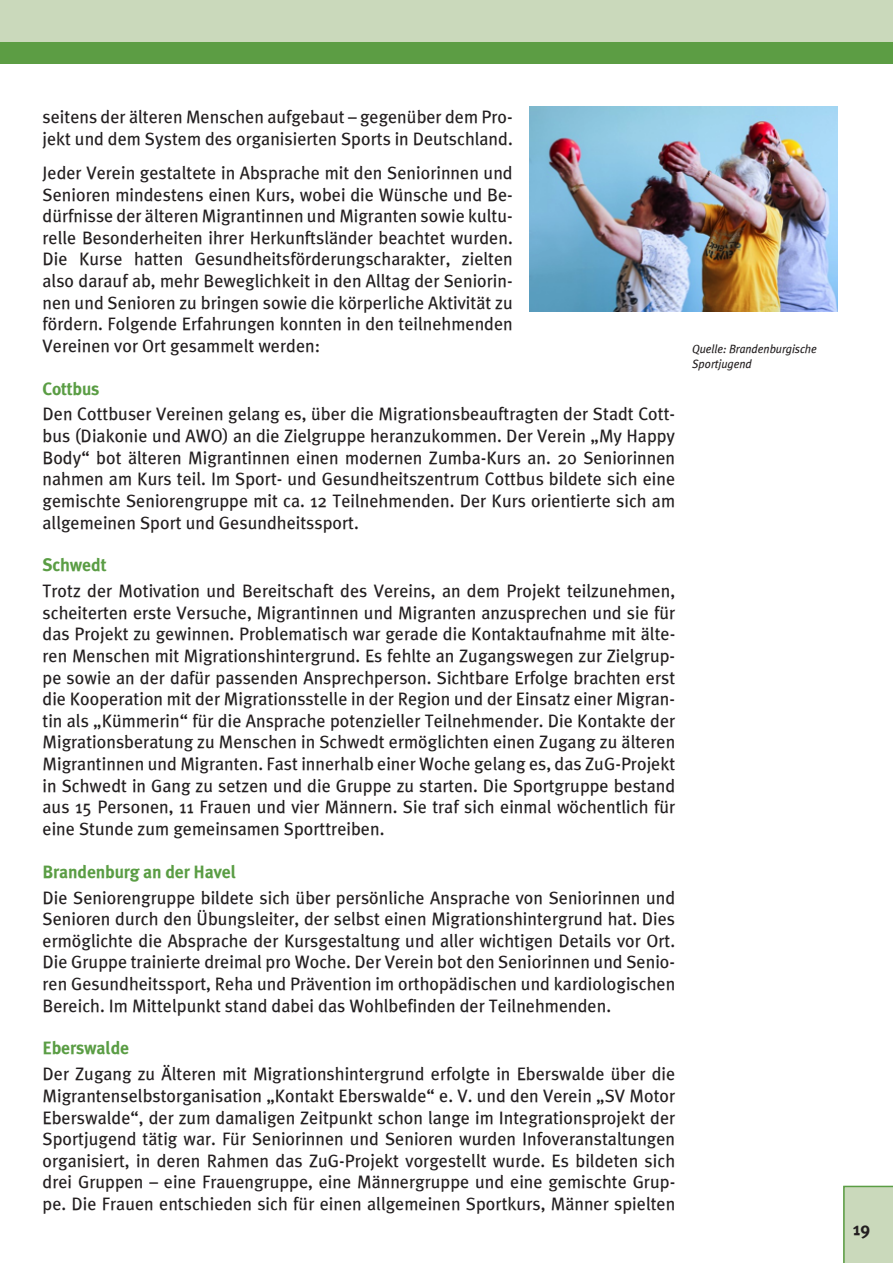
<style>
.page{position:relative;width:893px;height:1263px;background:#fff}
.page>*{position:absolute;margin:0;border:0;box-sizing:border-box;transform-origin:0 0}
.t1{font:18px/21.6px "Meta Plus";color:#231f20;text-align:justify}
.t2{font:700 18px "Meta Plus";letter-spacing:-.01em;color:#5a9d44}
.t3{font:700 18px "Meta Plus";color:#231f20}
.t4{font:italic 12px/15px "Meta Plus";letter-spacing:-.005em;color:#231f20;scale:.95 1}
</style>
<div class="page">
<hr style="left:0;top:0;width:1px;height:63px;background:#cad9bb">
<div style="left:1px;top:0;width:892px;height:63px;background:#cad9bb"></div>
<div style="left:0;top:43px;width:893px;height:21px;background:#5c9d44"></div>
<div style="left:843px;top:1186px;width:50px;height:77px;background:#cad9bb"></div>
<img style="left:530px;top:106px;width:308px;height:206px">
<p class="t1" style="left:43px;top:106px;width:472px">seitens der älteren Menschen aufgebaut – gegenüber dem Pro&shy;jekt und dem System des organisierten Sports in Deutschland.</p>
<p class="t1" style="left:43px;top:162px;width:472px">Jeder Verein gestaltete in Absprache mit den Seniorinnen und Senioren mindestens einen Kurs, wobei die Wünsche und Be&shy;dürfnisse der älteren Migrantinnen und Migranten sowie kultu&shy;relle Besonderheiten ihrer Herkunftsländer beachtet wurden.<br>Die Kurse hatten Gesundheitsförderungscharakter, zielten also darauf ab, mehr Beweglichkeit in den Alltag der Seniorin&shy;nen und Senioren zu bringen sowie die körperliche Aktivität zu fördern. Folgende Erfahrungen konnten in den teilnehmenden Vereinen vor Ort gesammelt werden:</p>
<p class="t2" style="left:43px;top:378px;width:59px">Cottbus</p>
<p class="t1" style="left:43px;top:403px;width:634px">Den Cottbuser Vereinen gelang es, über die Migrationsbeauftragten der Stadt Cott&shy;bus (Diakonie und AWO) an die Zielgruppe heranzukommen. Der Verein „My Happy Body“ bot älteren Migrantinnen einen modernen Zumba-Kurs an. 20 Seniorinnen nahmen am Kurs teil. Im Sport- und Gesundheitszentrum Cottbus bildete sich eine gemischte Seniorengruppe mit ca. 12 Teilnehmenden. Der Kurs orientierte sich am allgemeinen Sport und Gesundheitssport.</p>
<p class="t2" style="left:43px;top:555px;width:66px">Schwedt</p>
<p class="t1" style="left:43px;top:580px;width:634px">Trotz der Motivation und Bereitschaft des Vereins, an dem Projekt teilzunehmen, scheiterten erste Versuche, Migrantinnen und Migranten anzusprechen und sie für das Projekt zu gewinnen. Problematisch war gerade die Kontaktaufnahme mit älte&shy;ren Menschen mit Migrationshintergrund. Es fehlte an Zugangswegen zur Zielgrup&shy;pe sowie an der dafür passenden Ansprechperson. Sichtbare Erfolge brachten erst die Kooperation mit der Migrationsstelle in der Region und der Einsatz einer Migran&shy;tin als „Kümmerin“ für die Ansprache potenzieller Teilnehmender. Die Kontakte der Migrationsberatung zu Menschen in Schwedt ermöglichten einen Zugang zu älteren Migrantinnen und Migranten. Fast innerhalb einer Woche gelang es, das ZuG-Projekt in Schwedt in Gang zu setzen und die Gruppe zu starten. Die Sportgruppe bestand aus 15 Personen, 11 Frauen und vier Männern. Sie traf sich einmal wöchentlich für eine Stunde zum gemeinsamen Sporttreiben.</p>
<p class="t2" style="left:43px;top:861px;width:195px">Brandenburg an der H avel</p>
<p class="t1" style="left:43px;top:886px;width:634px">Die Seniorengruppe bildete sich über persönliche Ansprache von Seniorinnen und Senioren durch den Übungsleiter, der selbst einen Migrationshintergrund hat. Dies ermöglichte die Absprache der Kursgestaltung und aller wichtigen Details vor Ort.<br>Die Gruppe trainierte dreimal pro Woche. Der Verein bot den Seniorinnen und Senio&shy;ren Gesundheitssport, Reha und Prävention im orthopädischen und kardiologischen Bereich. Im Mittelpunkt stand dabei das Wohlbefinden der Teilnehmenden.</p>
<p class="t2" style="left:43px;top:1038px;width:88px">Eberswalde</p>
<p class="t1" style="left:43px;top:1063px;width:634px">Der Zugang zu Älteren mit Migrationshintergrund erfolgte in Eberswalde über die Migrantenselbstorganisation „Kontakt Eberswalde“ e. V. und den Verein „SV Motor Eberswalde“, der zum damaligen Zeitpunkt schon lange im Integrationsprojekt der Sportjugend tätig war. Für Seniorinnen und Senioren wurden Infoveranstaltungen organisiert, in deren Rahmen das ZuG-Projekt vorgestellt wurde. Es bildeten sich drei Gruppen – eine Frauengruppe, eine Männergruppe und eine gemischte Grup&shy;pe. Die Frauen entschieden sich für einen allgemeinen Sportkurs, Männer spielten</p>
<p class="t4" style="left:692px;top:341px;width:133px">Quelle: Brandenburgische<br>Sportjugend</p>
<p class="t3" style="left:853px;top:1218px;width:19px">19</p>
</div>
